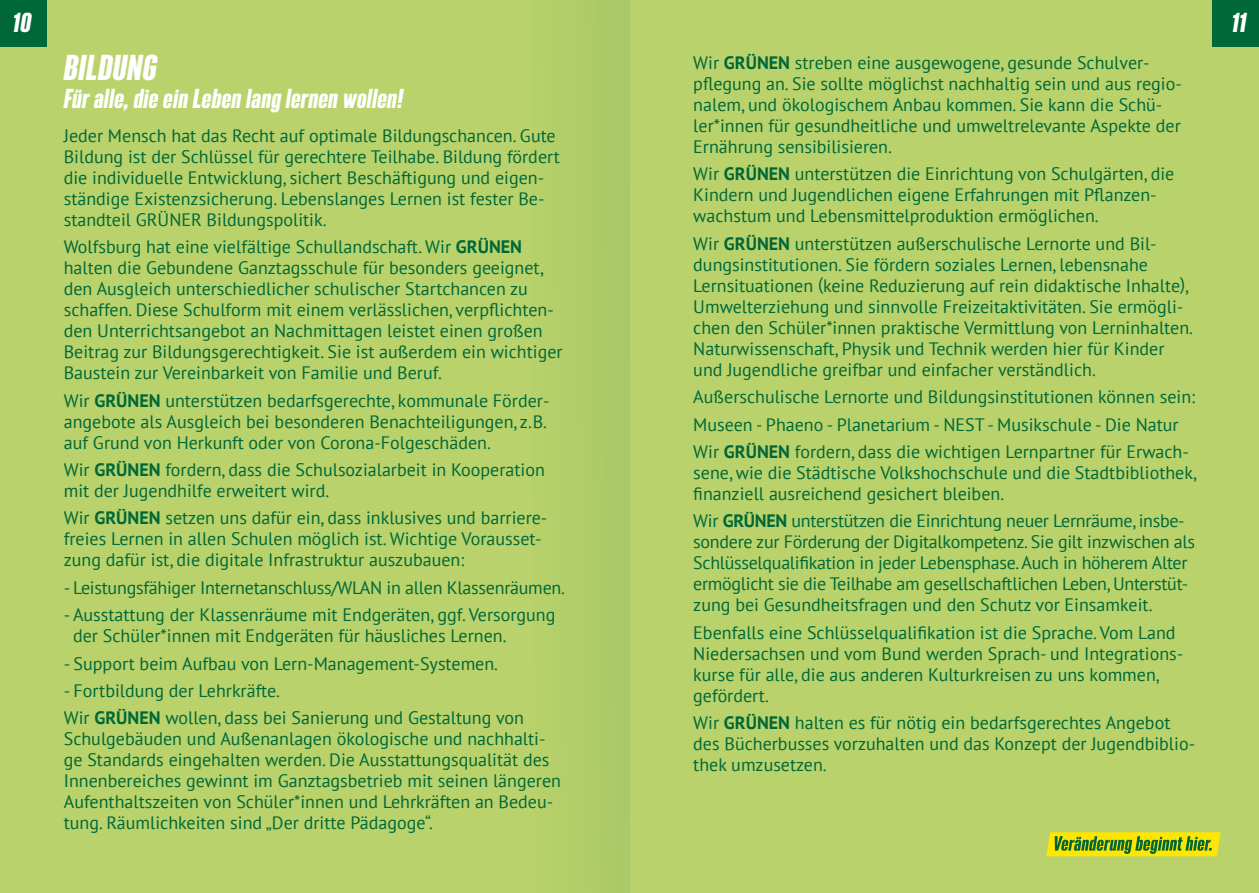
<style>
.page{position:relative;width:1259px;height:893px;background:#b9d26b}
.page>*{position:absolute;margin:0;border:0;box-sizing:border-box;transform-origin:0 0}
.t1{font:italic 700 31.5px "Bereit";letter-spacing:.01em;color:#fff}
.t2{font:italic 700 24px "Bereit";letter-spacing:.01em;color:#fff}
.t3{font:18px/21px "PT Sans";color:#006838}
.s1{font-weight:700}
</style>
<div class="page">
<div style="left:531px;top:0;width:98px;height:893px;background:#b0cd68"></div>
<svg style="left:1046px;top:832px;width:174px;height:24px;background:#b3c013"></svg>
<div style="left:0;top:0;width:47px;height:47px;background:#006838"></div>
<div style="left:1212px;top:0;width:47px;height:47px;background:#006838"></div>
<h2 class="t2" style="left:13px;top:8px;width:20px">10</h2>
<h2 class="t2" style="left:1231px;top:8px;width:16px">11</h2>
<h1 class="t1" style="left:64px;top:49px;width:94px">BILDUNG</h1>
<h2 class="t2" style="left:64px;top:85px;width:341px">Für alle, die ein Leben lang lernen wollen!</h2>
<p class="t3" style="left:64px;top:124px;width:497px">Jeder Mensch hat das Recht auf optimale Bildungschancen. Gute Bildung ist der Schlüssel für gerechtere Teilhabe. Bildung fördert die individuelle Entwicklung, sichert Beschäftigung und eigen&shy;ständige Existenzsicherung. Lebenslanges Lernen ist fester Be&shy;standteil GRÜNER Bildungspolitik.</p>
<p class="t3" style="left:64px;top:236px;width:500px">Wolfsburg hat eine vielfältige Schullandschaft. Wir <span class="s1">GRÜNEN </span>halten die Gebundene Ganztagsschule für besonders geeignet, den Ausgleich unterschiedlicher schulischer Startchancen zu schaffen. Diese Schulform mit einem verlässlichen, verpflichten&shy;den Unterrichtsangebot an Nachmittagen leistet einen großen Beitrag zur Bildungsgerechtigkeit. Sie ist außerdem ein wichtiger Baustein zur Vereinbarkeit von Familie und Beruf.</p>
<p class="t3" style="left:64px;top:389px;width:487px">Wir <span class="s1">GRÜNEN</span> unterstützen bedarfsgerechte, kommunale Förder&shy;angebote als Ausgleich bei besonderen Benachteiligungen, z.B. auf Grund von Herkunft oder von Corona-Folgeschäden.</p>
<p class="t3" style="left:64px;top:459px;width:482px">Wir <span class="s1">GRÜNEN</span> fordern, dass die Schulsozialarbeit in Kooperation mit der Jugendhilfe erweitert wird.</p>
<p class="t3" style="left:64px;top:507px;width:485px">Wir <span class="s1">GRÜNEN</span> setzen uns dafür ein, dass inklusives und barriere&shy;freies Lernen in allen Schulen möglich ist. Wichtige Vorausset&shy;zung dafür ist, die digitale Infrastruktur auszubauen:</p>
<p class="t3" style="left:64px;top:576px;width:503px">- Leistungsfähiger Internetanschluss/WLAN in allen Klassenräumen.</p>
<p class="t3" style="left:73px;top:604px;width:484px;text-indent:-9px">- Ausstattung der Klassenräume mit Endgeräten, ggf. Versorgung der Schüler*innen mit Endgeräten für häusliches Lernen.</p>
<p class="t3" style="left:64px;top:652px;width:436px">- Support beim Aufbau von Lern-Management-Systemen.</p>
<p class="t3" style="left:64px;top:676px;width:462px;line-height:27.5px">- Fortbildung der Lehrkräfte.<br>Wir <span class="s1">GRÜNEN</span> wollen, dass bei Sanierung und Gestaltung von</p>
<p class="t3" style="left:64px;top:728px;width:499px">Schulgebäuden und Außenanlagen ökologische und nachhalti&shy;ge Standards eingehalten werden. Die Ausstattungsqualität des Innenbereiches gewinnt im Ganztagsbetrieb mit seinen längeren Aufenthaltszeiten von Schüler*innen und Lehrkräften an Bedeu&shy;tung. Räumlichkeiten sind „Der dritte Pädagoge“.</p>
<p class="t3" style="left:693px;top:52px;width:490px">Wir <span class="s1">GRÜNEN</span> streben eine ausgewogene, gesunde Schulver&shy;pflegung an. Sie sollte möglichst nachhaltig sein und aus regio&shy;nalem, und ökologischem Anbau kommen. Sie kann die Schü&shy;ler*innen für gesundheitliche und umweltrelevante Aspekte der Ernährung sensibilisieren.</p>
<p class="t3" style="left:693px;top:163px;width:482px">Wir <span class="s1">GRÜNEN</span> unterstützen die Einrichtung von Schulgärten, die<br>Kindern und Jugendlichen eigene Erfahrungen mit Pflanzen&shy;wachstum und Lebensmittelproduktion ermöglichen.</p>
<p class="t3" style="left:693px;top:232px;width:501px">Wir <span class="s1">GRÜNEN</span> unterstützen außerschulische Lernorte und Bil&shy;dungsinstitutionen. Sie fördern soziales Lernen, lebensnahe Lernsituationen (keine Reduzierung auf rein didaktische Inhalte), Umwelterziehung und sinnvolle Freizeitaktivitäten. Sie ermögli&shy;chen den Schüler*innen praktische Vermittlung von Lerninhalten.<br>Naturwissenschaft, Physik und Technik werden hier für Kinder und Jugendliche greifbar und einfacher verständlich.</p>
<p class="t3" style="left:693px;top:383px;width:503px;line-height:27.5px">Außerschulische Lernorte und Bildungsinstitutionen können sein:<br>Museen - Phaeno - Planetarium - NEST - Musikschule - Die Natur<br>Wir <span class="s1">GRÜNEN</span> fordern, dass die wichtigen Lernpartner für Erwach-</p>
<p class="t3" style="left:693px;top:462px;width:505px">sene, wie die Städtische Volkshochschule und die Stadtbibliothek, finanziell ausreichend gesichert bleiben.</p>
<p class="t3" style="left:693px;top:510px;width:503px">Wir <span class="s1">GRÜNEN</span> unterstützen die Einrichtung neuer Lernräume, insbe&shy;sondere zur Förderung der Digitalkompetenz. Sie gilt inzwischen als Schlüsselqualifikation in jeder Lebensphase. Auch in höherem Alter ermöglicht sie die Teilhabe am gesellschaftlichen Leben, Unterstüt&shy;zung bei Gesundheitsfragen und den Schutz vor Einsamkeit.</p>
<p class="t3" style="left:693px;top:621px;width:491px">Ebenfalls eine Schlüsselqualifikation ist die Sprache. Vom Land Niedersachsen und vom Bund werden Sprach- und Integrations&shy;kurse für alle, die aus anderen Kulturkreisen zu uns kommen, gefördert.</p>
<p class="t3" style="left:693px;top:712px;width:503px">Wir <span class="s1">GRÜNEN</span> halten es für nötig ein bedarfsgerechtes Angebot des Bücherbusses vorzuhalten und das Konzept der Jugendbiblio&shy;thek umzusetzen.</p>
</div>
